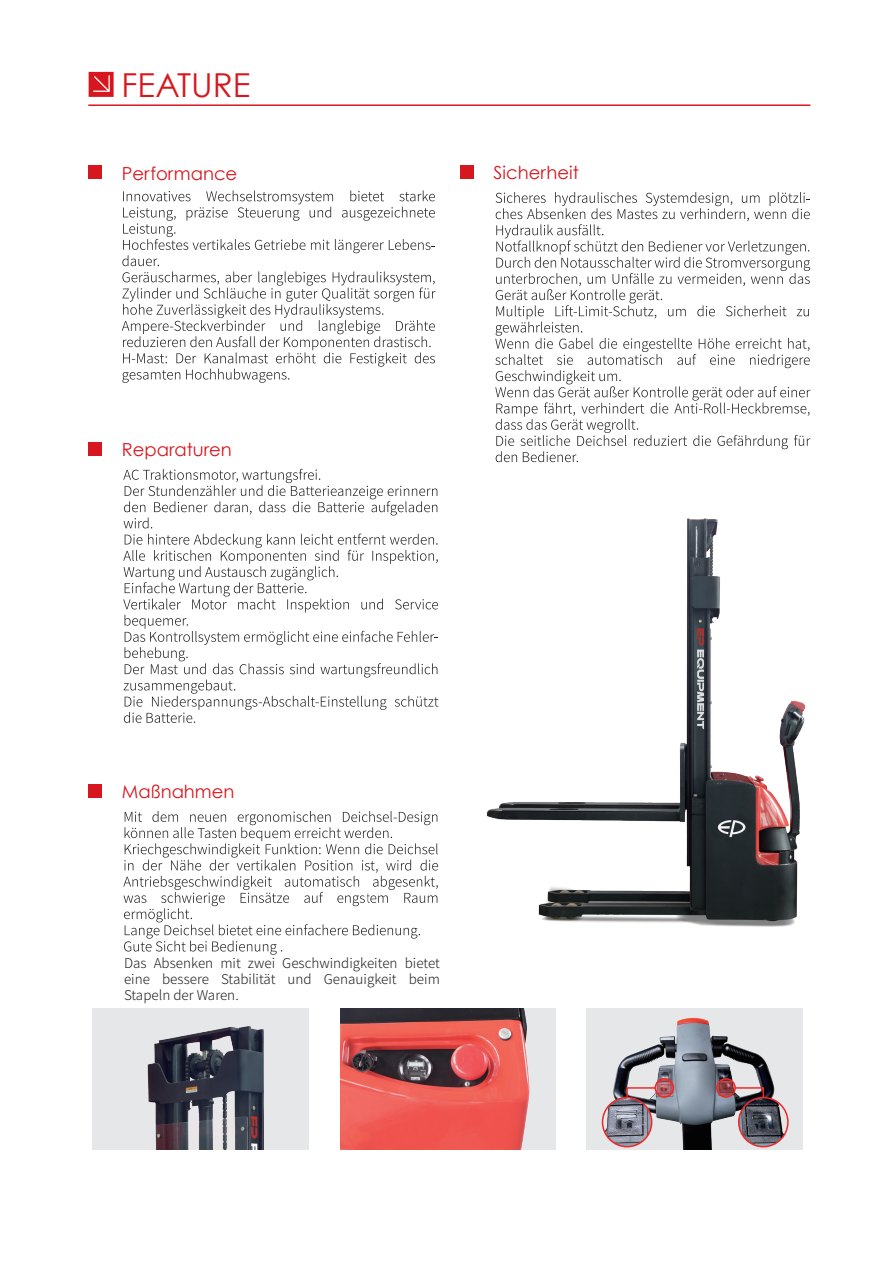
<style>
.page{position:relative;width:893px;height:1263px;background:#fff}
.page>*{position:absolute;margin:0;border:0;box-sizing:border-box;transform-origin:0 0}
.t1{font:33px "Century Gothic";color:#d7171f}
.t2{font:18px "Century Gothic";color:#d7171f}
.t3{font:300 13.5px/16.2px "Source Han Sans CN";color:#231f20;text-align:justify}
</style>
<div class="page">
<div style="left:88px;top:165px;width:14px;height:14px;background:#d7171f"></div>
<div style="left:460px;top:165px;width:14px;height:14px;background:#d7171f"></div>
<hr style="left:88px;top:104px;width:722px;height:2px;background:#d7171f">
<svg style="left:89px;top:72px;width:25px;height:25px"></svg>
<svg style="left:122px;top:190px;width:314px;height:193px"></svg>
<svg style="left:495px;top:192px;width:315px;height:270px"></svg>
<div style="left:88px;top:784px;width:14px;height:14px;background:#d7171f"></div>
<svg style="left:123px;top:811px;width:298px;height:144px"></svg>
<div style="left:88px;top:442px;width:14px;height:14px;background:#d7171f"></div>
<svg style="left:123px;top:469px;width:298px;height:59px"></svg>
<svg style="left:123px;top:534px;width:298px;height:189px"></svg>
<img style="left:92px;top:1008px;width:216px;height:141px">
<img style="left:340px;top:1008px;width:213px;height:142px">
<img style="left:421px;top:488px;width:385px;height:439px">
<img style="left:586px;top:1008px;width:216px;height:142px">
<div style="left:716px;top:1078px;width:20px;height:20px;border:2px solid #ee2928;border-radius:50%"></div>
<div style="left:655px;top:1078px;width:19px;height:20px;border:2px solid #ee2928;border-radius:50%"></div>
<svg style="left:717px;top:1079px;width:18px;height:18px"></svg>
<svg style="left:655px;top:1079px;width:18px;height:18px"></svg>
<svg style="left:626px;top:1086px;width:31px;height:15px"></svg>
<img style="left:602px;top:1097px;width:50px;height:50px;border-radius:25px">
<div style="left:602px;top:1097px;width:50px;height:50px;border:2px solid #ee2928;border-radius:50%"></div>
<svg style="left:734px;top:1086px;width:31px;height:15px"></svg>
<img style="left:739px;top:1097px;width:49px;height:50px;border-radius:25px">
<div style="left:738px;top:1097px;width:51px;height:50px;border:2px solid #ee2928;border-radius:50%"></div>
<h1 class="t1" style="left:122px;top:62px;width:130px">FEATURE</h1>
<h2 class="t2" style="left:122px;top:161px;width:117px">Performance</h2>
<h2 class="t2" style="left:494px;top:160px;width:87px">Sicherheit</h2>
<h2 class="t2" style="left:122px;top:437px;width:111px">Reparaturen</h2>
<h2 class="t2" style="left:122px;top:779px;width:114px">Maßnahmen</h2>
<p class="t3" style="left:124px;top:955px;width:317px">Das Absenken mit zwei Geschwindigkeiten bietet eine bessere Stabilität und Genauigkeit beim Stapeln der Waren.</p>
</div>
